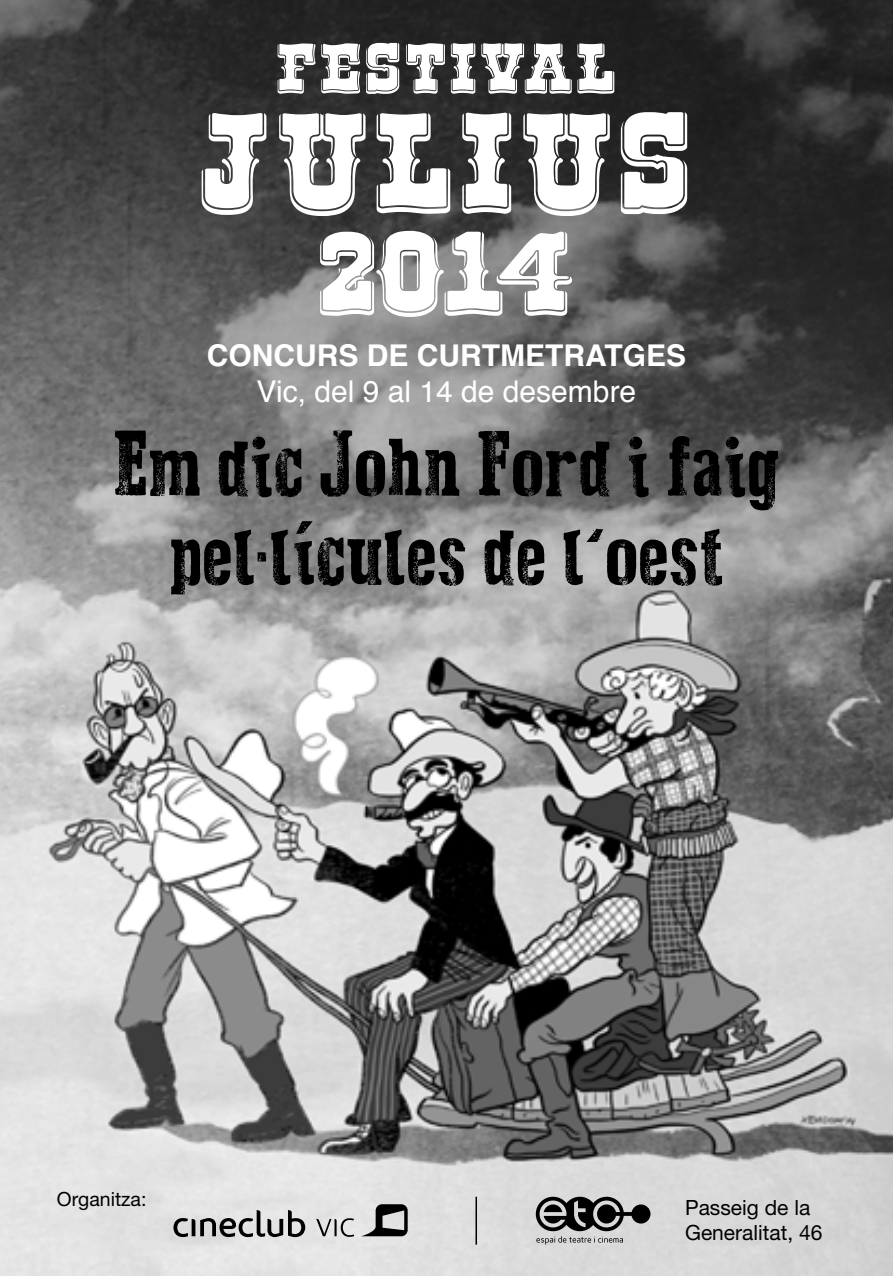
<style>
.page{position:relative;width:893px;height:1276px;background:#fff}
.page>*{position:absolute;margin:0;border:0;box-sizing:border-box;transform-origin:0 0}
.t1{font:700 144px "Rio Grande";letter-spacing:.07em;color:#fff}
.t2{font:700 120px "Rio Grande";color:#fff}
.t3{font:92.7px/88.8px "Dust West";color:#000;text-align:center}
.t4{font:700 72px "Rio Grande";letter-spacing:.07em;color:#fff}
.t5{font:700 30px "Helvetica";color:#fff}
.t6{font:30px "Helvetica";color:#fff}
.t7{font:21px/25.2px "Helvetica Neue LT Pro";color:#000}
.t8{font:19.5px "Helvetica Neue LT Pro";color:#000}
</style>
<div class="page">
<img style="left:0;top:0;width:893px;height:1276px">
<svg style="left:361px;top:1204px;width:47px;height:32px"></svg>
<svg style="left:173px;top:1209px;width:132px;height:28px"></svg>
<svg style="left:316px;top:1218px;width:38px;height:18px"></svg>
<svg style="left:536px;top:1196px;width:114px;height:48px"></svg>
<hr style="left:475px;top:1196px;width:2px;height:48px;background:#000">
<p class="t4" style="left:278px;top:42px;width:339px">FESTIVAL</p>
<h1 class="t1" style="left:202px;top:111px;width:491px">JULIUS</h1>
<p class="t2" style="left:320px;top:230px;width:254px">2014</p>
<p class="t5" style="left:207px;top:331px;width:481px">CONCURS DE CURTMETRATGES</p>
<p class="t6" style="left:257px;top:368px;width:381px">Vic, del 9 al 14 de desembre</p>
<p class="t3" style="left:113px;top:420px;width:669px">Em dic John Ford i faig pel·lícules de l’oest</p>
<p class="t8" style="left:57px;top:1187px;width:91px">Organitza:</p>
<p class="t7" style="left:685px;top:1194px;width:139px">Passeig de la<br>Generalitat, 46</p>
</div>
